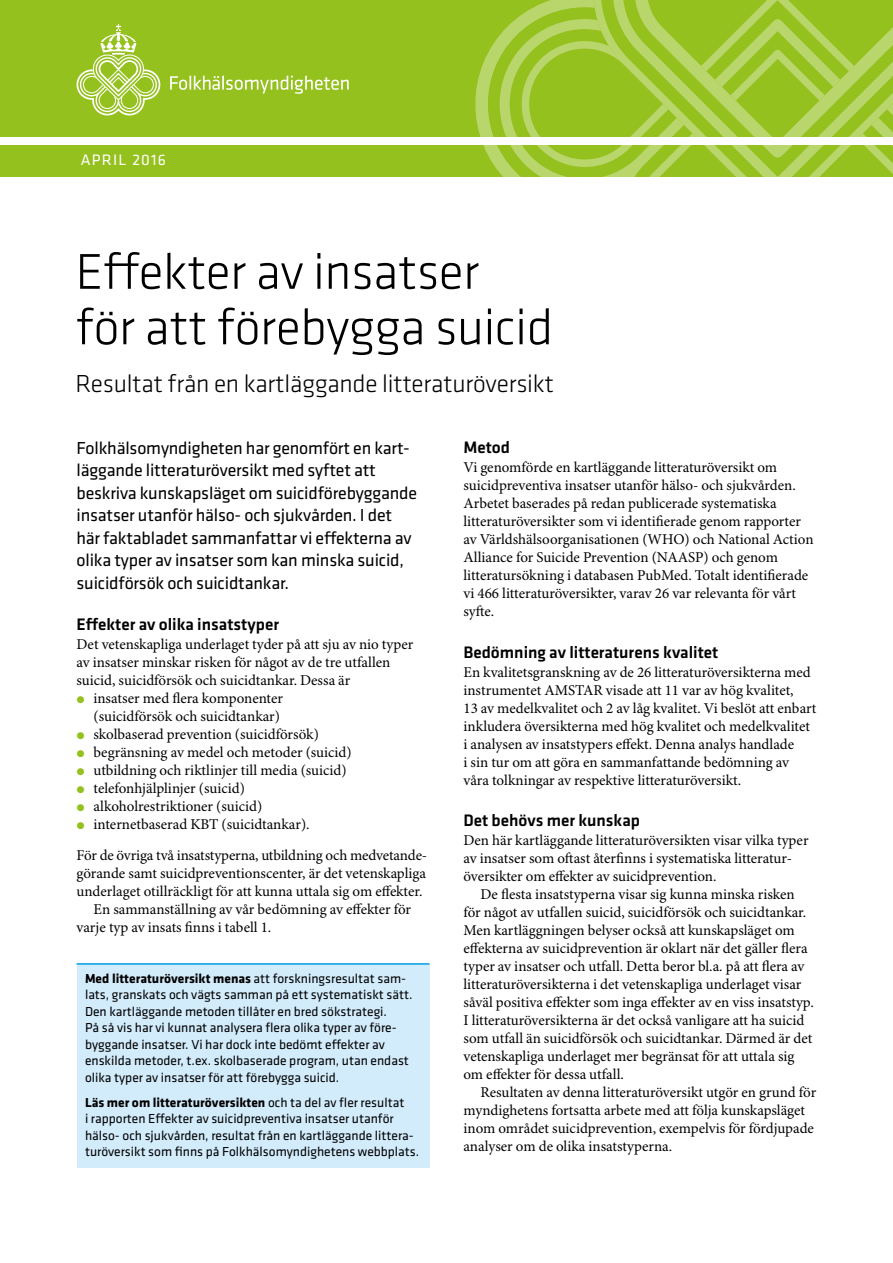
<style>
.page{position:relative;width:893px;height:1263px;background:#fff}
.page>*{position:absolute;margin:0;border:0;box-sizing:border-box;transform-origin:0 0}
.t1{font:300 52.05px/55.5px "Klavika";letter-spacing:-.01em;color:#000}
.t2{font:300 25.5px "Klavika";letter-spacing:-.01em;color:#000}
.t3{font:18px/22.5px "Klavika";letter-spacing:-.01em;color:#000}
.t4{font:500 17.25px "Klavika";color:#000}
.t5{font:15.75px "Klavika";letter-spacing:.08em;color:#fff}
.t6{font:15px/18px "Minion Pro";color:#000}
.t7{font:13.5px/16.5px "Klavika";color:#000}
.s1{font-weight:700}
</style>
<div class="page">
<div style="left:0;top:0;width:893px;height:137px;background:#95c11f"></div>
<div style="left:0;top:145px;width:893px;height:32px;background:#95c11f"></div>
<svg style="left:170px;top:76px;width:179px;height:18px"></svg>
<svg style="left:77px;top:24px;width:83px;height:91px"></svg>
<svg style="left:475px;top:14px;width:47px;height:159px"></svg>
<svg style="left:500px;top:19px;width:22px;height:158px"></svg>
<svg style="left:522px;top:0;width:371px;height:177px"></svg>
<div style="left:77px;top:964px;width:352px;height:203px;background:#d3ecfc"></div>
<hr style="left:77px;top:963px;width:352px;height:2px;background:#009de0">
<p class="t5" style="left:81px;top:151px;width:87px">APRIL 2016</p>
<h1 class="t1" style="left:75px;top:245px;width:479px">Effekter av insatser<br>för att förebygga suicid</h1>
<h2 class="t2" style="left:75px;top:370px;width:480px">Resultat från en kartläggande litteraturöversikt</h2>
<p class="t3" style="left:77px;top:437px;width:342px">Folkhälsomyndigheten har genomfört en kart&shy;läggande litteraturöversikt med syftet att beskriva kunskapsläget om suicidförebyggande insatser utanför hälso- och sjukvården. I det här faktabladet sammanfattar vi effekterna av olika typer av insatser som kan minska suicid, suicidförsök och suicidtankar.</p>
<p class="t4" style="left:77px;top:615px;width:204px">Effekter av olika insatstyper</p>
<p class="t6" style="left:77px;top:636px;width:338px">Det vetenskapliga underlaget tyder på att sju av nio typer</p>
<p class="t6" style="left:77px;top:654px;width:315px">av insatser minskar risken för något av de tre utfallen</p>
<p class="t6" style="left:77px;top:672px;width:275px">suicid, suicidförsök och suicidtankar. Dessa är</p>
<p class="t6" style="left:94px;top:690px;width:191px">insatser med flera komponenter</p>
<p class="t6" style="left:94px;top:708px;width:188px">(suicidförsök och suicidtankar)</p>
<p class="t6" style="left:94px;top:726px;width:227px">skolbaserad prevention (suicidförsök)</p>
<p class="t6" style="left:94px;top:744px;width:260px">begränsning av medel och metoder (suicid)</p>
<p class="t6" style="left:94px;top:762px;width:255px">utbildning och riktlinjer till media (suicid)</p>
<p class="t6" style="left:94px;top:780px;width:153px">telefonhjälplinjer (suicid)</p>
<p class="t6" style="left:94px;top:798px;width:170px">alkoholrestriktioner (suicid)</p>
<p class="t6" style="left:94px;top:816px;width:218px">internetbaserad KBT (suicidtankar).</p>
<p class="t6" style="left:77px;top:847px;width:352px">För de övriga två insatstyperna, utbildning och medvetande-</p>
<p class="t6" style="left:77px;top:865px;width:351px">görande samt suicidpreventionscenter, är det vetenskapliga</p>
<p class="t6" style="left:77px;top:883px;width:347px">underlaget otillräckligt för att kunna uttala sig om effekter.</p>
<p class="t6" style="left:94px;top:901px;width:319px">En sammanställning av vår bedömning av effekter för</p>
<p class="t6" style="left:77px;top:919px;width:196px">varje typ av insats finns i tabell 1.</p>
<p class="t7" style="left:85px;top:970px;width:329px"><span class="s1">Med litteraturöversikt menas</span> att forskningsresultat sam&shy;lats, granskats och vägts samman på ett systematiskt sätt.<br>Den kartläggande metoden tillåter en bred sökstrategi.<br>På så vis har vi kunnat analysera flera olika typer av före&shy;byggande insatser. Vi har dock inte bedömt effekter av enskilda metoder, t.ex. skolbaserade program, utan endast olika typer av insatser för att förebygga suicid.</p>
<p class="t7" style="left:85px;top:1094px;width:336px"><span class="s1">Läs mer om litteraturöversikten</span> och ta del av fler resultat<br>i rapporten Effekter av suicidpreventiva insatser utanför hälso- och sjukvården, resultat från en kartläggande littera&shy;turöversikt som finns på Folkhälsomyndighetens webbplats.</p>
<p class="t4" style="left:463px;top:438px;width:48px">Metod</p>
<p class="t6" style="left:463px;top:459px;width:352px">Vi genomförde en kartläggande litteraturöversikt om suicidpreventiva insatser utanför hälso- och sjukvården.<br>Arbetet baserades på redan publicerade systematiska litteraturöversikter som vi identifierade genom rapporter av Världshälsoorganisationen (WHO) och National Action Alliance for Suicide Prevention (NAASP) och genom litteratursökning i databasen PubMed. Totalt identifierade vi 466 litteraturöversikter, varav 26 var relevanta för vårt syfte.</p>
<p class="t4" style="left:463px;top:643px;width:256px">Bedömning av litteraturens kvalitet</p>
<p class="t6" style="left:463px;top:663px;width:354px">En kvalitetsgranskning av de 26 litteraturöversikterna med instrumentet AMSTAR visade att 11 var av hög kvalitet,<br>13 av medelkvalitet och 2 av låg kvalitet. Vi beslöt att enbart inkludera översikterna med hög kvalitet och medelkvalitet i analysen av insatstypers effekt. Denna analys handlade<br>i sin tur om att göra en sammanfattande bedömning av våra tolkningar av respektive litteraturöversikt.</p>
<p class="t4" style="left:463px;top:811px;width:178px">Det behövs mer kunskap</p>
<p class="t6" style="left:463px;top:832px;width:347px">Den här kartläggande litteraturöversikten visar vilka typer av insatser som oftast återfinns i systematiska litteratur&shy;översikter om effekter av suicidprevention.</p>
<p class="t6" style="left:463px;top:886px;width:352px;text-indent:17px">De flesta insatstyperna visar sig kunna minska risken för något av utfallen suicid, suicidförsök och suicidtankar.<br>Men kartläggningen belyser också att kunskapsläget om effekterna av suicidprevention är oklart när det gäller flera typer av insatser och utfall. Detta beror bl.a. på att flera av litteraturöversikterna i det vetenskapliga underlaget visar såväl positiva effekter som inga effekter av en viss insatstyp.<br>I litteraturöversikterna är det också vanligare att ha suicid som utfall än suicidförsök och suicidtankar. Därmed är det vetenskapliga underlaget mer begränsat för att uttala sig om effekter för dessa utfall.</p>
<p class="t6" style="left:463px;top:1084px;width:354px;text-indent:17px">Resultaten av denna litteraturöversikt utgör en grund för myndighetens fortsatta arbete med att följa kunskapsläget inom området suicidprevention, exempelvis för fördjupade analyser om de olika insatstyperna.</p>
</div>
